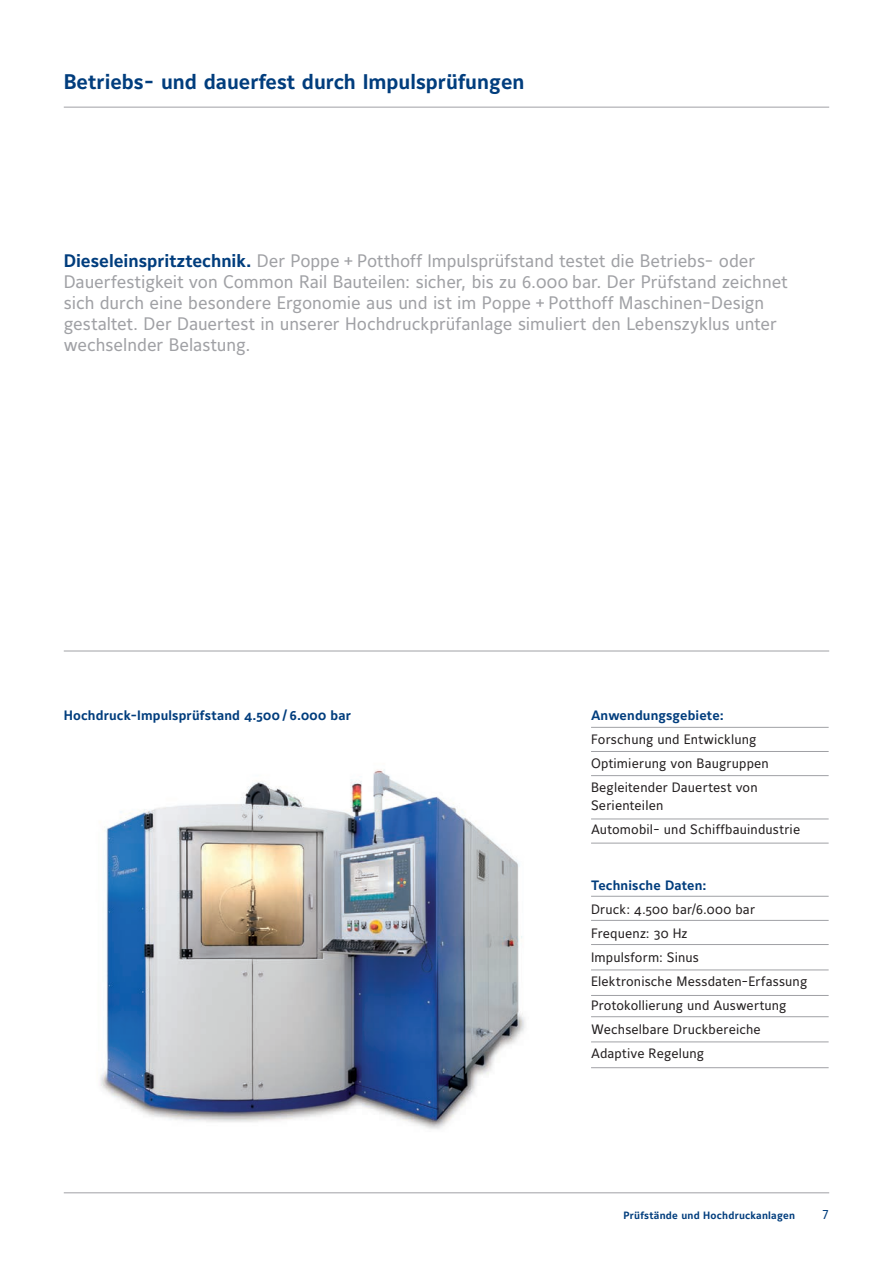
<style>
.page{position:relative;width:893px;height:1263px;background:#fff}
.page>*{position:absolute;margin:0;border:0;box-sizing:border-box;transform-origin:0 0}
.t1{font:700 21px "Maurea";color:#013d7d}
.t2{font:18px/21px "Maurea";letter-spacing:-.005em;color:#a0a1a5}
.t3{font:13.5px/24px "Maurea";letter-spacing:.01em;color:#231f20}
.t4{font:700 13.5px "Maurea";letter-spacing:.01em;color:#013d7d}
.t5{font:12.75px "Maurea Regular Caps Tf";color:#013d7d}
.t6{font:700 10.5px "Maurea";letter-spacing:.02em;color:#013d7d}
.s1{font-weight:700;color:#013d7d}
</style>
<div class="page">
<img style="left:100px;top:769px;width:425px;height:360px">
<hr style="left:591px;top:896px;width:238px;height:1px;background:#a0a1a5">
<hr style="left:591px;top:920px;width:238px;height:1px;background:#a0a1a5">
<hr style="left:591px;top:944px;width:238px;height:1px;background:#a0a1a5">
<hr style="left:591px;top:1016px;width:238px;height:1px;background:#a0a1a5">
<hr style="left:591px;top:995px;width:238px;height:1px;background:#a0a1a5">
<hr style="left:591px;top:969px;width:238px;height:1px;background:#a0a1a5">
<hr style="left:591px;top:1067px;width:238px;height:1px;background:#a0a1a5">
<hr style="left:591px;top:1041px;width:238px;height:1px;background:#a0a1a5">
<hr style="left:591px;top:727px;width:238px;height:1px;background:#a0a1a5">
<hr style="left:591px;top:751px;width:238px;height:1px;background:#a0a1a5">
<hr style="left:591px;top:775px;width:238px;height:1px;background:#a0a1a5">
<hr style="left:591px;top:818px;width:238px;height:1px;background:#a0a1a5">
<hr style="left:591px;top:843px;width:238px;height:1px;background:#a0a1a5">
<hr style="left:64px;top:107px;width:765px;height:1px;background:#a0a1a5">
<hr style="left:64px;top:651px;width:765px;height:1px;background:#a0a1a5">
<hr style="left:64px;top:1192px;width:765px;height:1px;background:#a0a1a5">
<p class="t1" style="left:64px;top:70px;width:462px">Betriebs- und dauerfest durch Impulsprüfungen</p>
<p class="t2" style="left:64px;top:252px;width:725px"><span class="s1">Dieseleinspritztechnik.</span> Der Poppe + Potthoff Impulsprüfstand testet die Betriebs- oder Dauerfestigkeit von Common Rail Bauteilen: sicher, bis zu 6.000 bar. Der Prüfstand zeichnet sich durch eine besondere Ergonomie aus und ist im Poppe + Potthoff Maschinen-Design gestaltet. Der Dauertest in unserer Hochdruckprüfanlage simuliert den Lebenszyklus unter wechselnder Belastung.</p>
<p class="t4" style="left:64px;top:708px;width:289px">Hochdruck-Impulsprüfstand 4.500 / 6.000 bar</p>
<p class="t4" style="left:591px;top:708px;width:134px">Anwendungsgebiete:</p>
<p class="t3" style="left:591px;top:728px;width:179px">Forschung und Entwicklung<br>Optimierung von Baugruppen<br>Begleitender Dauertest von</p>
<p class="t3" style="left:591px;top:794px;width:211px">Serienteilen<br>Automobil- und Schiffbauindustrie</p>
<p class="t4" style="left:591px;top:877px;width:117px">Technische Daten:</p>
<p class="t3" style="left:591px;top:898px;width:218px">Druck: 4.500 bar/6.000 bar<br>Frequenz: 30 Hz<br>Impulsform: Sinus<br>Elektronische Messdaten-Erfassung<br>Protokollierung und Auswertung<br>Wechselbare Druckbereiche<br>Adaptive Regelung</p>
<p class="t6" style="left:623px;top:1209px;width:173px">Prüfstände und Hochdruckanlagen</p>
<p class="t5" style="left:822px;top:1207px;width:9px">7</p>
</div>
